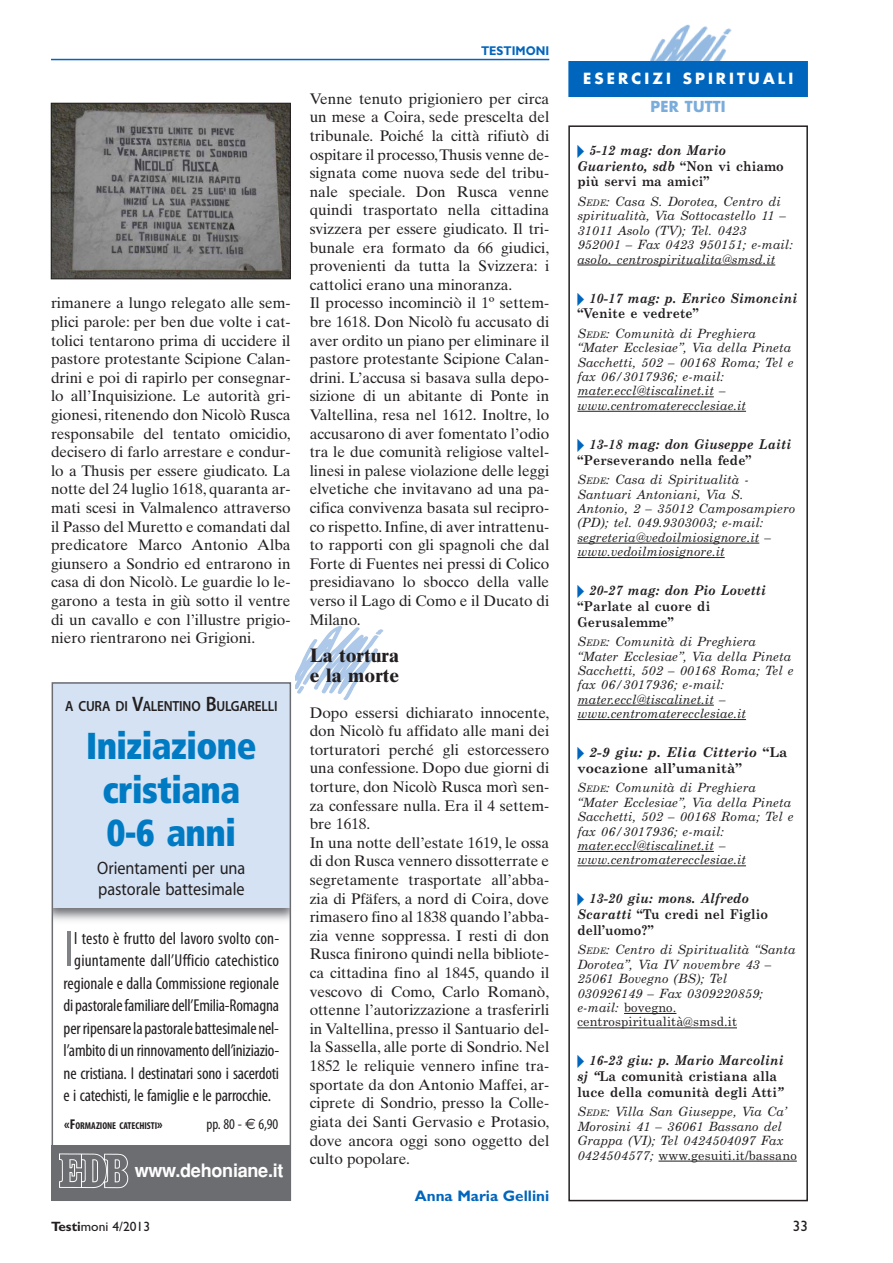
<style>
.page{position:relative;width:893px;height:1263px;background:#fff}
.page>*{position:absolute;margin:0;border:0;box-sizing:border-box;transform-origin:0 0}
.t1{font:condensed 51px "Myriad Pro";color:#808285}
.t2{font:900 condensed 37.5px/43.5px "Frutiger";letter-spacing:-.015em;color:#007bc3;text-align:center;scale:.95 1}
.t3{font:700 19.5px/19.5px "Times Ten";color:#231f20}
.t4{font:700 18.45px "Helvetica";letter-spacing:-.015em;color:#fff}
.t5{font:18px/21px "Myriad";color:#231f20;scale:.9 1}
.t6{font:condensed 17.25px "Myriad Pro";letter-spacing:-.01em;color:#231f20}
.t7{font:condensed 17.25px "Myriad Pro";letter-spacing:.015em;color:#231f20}
.t8{font:condensed 17.25px "Myriad Pro";letter-spacing:.01em;color:#231f20}
.t9{font:15.3px/18.6px "Times Ten";color:#231f20}
.t10{font:700 15.3px "Gill Sans";color:#0065bd}
.t11{font:700 15px "Futura";letter-spacing:.205em;color:#fff}
.t12{font:condensed 15px "Myriad Pro";color:#231f20}
.t13{font:15px "Gill Sans";color:#231f20}
.t14{font:700 14.85px "Futura";letter-spacing:.015em;color:#7aacdc}
.t15{font:600 14.7px "Myriad Pro";letter-spacing:-.015em;color:#231f20;scale:.9 1}
.t16{font:italic 700 13.5px/15.8px "Century Schoolbook";letter-spacing:.01em;color:#231f20;scale:.92 1}
.t17{font:700 13.5px/15.8px "Century Schoolbook";letter-spacing:.01em;color:#231f20;scale:.92 1}
.t18{font:700 13.5px/15.8px "Century Schoolbook";letter-spacing:.01em;color:#231f20}
.t19{font:13.5px "Gill Sans";color:#231f20}
.t20{font:italic 12.75px/14.4px "Century Schoolbook";letter-spacing:.01em;color:#231f20}
.t21{font:700 12.75px "Gill Sans";color:#0065bd;scale:.9 1}
.t22{font:700 condensed 10.05px "Myriad Pro";color:#231f20}
.s1{font-size:21px}
.s2{font-size:14.25px}
.s3{font-family:"Euro Sans";font-stretch:normal}
.s4{font-family:"Universal Newswith Comm Pi";font-weight:400;font-style:normal;color:#0065bd}
.s5{font-style:normal}
.s6{font-size:8.85px}
.s7{font-family:"Universal Newswith Comm Pi";font-weight:400;color:#0065bd}
.s8{font-style:italic}
.s9{font-weight:700}
</style>
<div class="page">
<hr style="left:51px;top:59px;width:498px;height:1px;background:#0065bd">
<div style="left:52px;top:682px;width:239px;height:225px;background:#d4e2f3"></div>
<svg style="left:51px;top:682px;width:1px;height:519px"></svg>
<svg style="left:291px;top:682px;width:1px;height:519px"></svg>
<div style="left:52px;top:1145px;width:238px;height:55px;background:#6c6d70"></div>
<img style="left:59px;top:1153px;width:70px;height:36px">
<div style="left:52px;top:682px;width:239px;height:519px;border:2px solid #6c6d70"></div>
<img style="left:650px;top:24px;width:82px;height:37px">
<div style="left:568px;top:61px;width:240px;height:36px;background:#0065bd"></div>
<div style="left:568px;top:125px;width:240px;height:1076px;border:2px solid #231f20"></div>
<hr style="left:577px;top:265px;width:198px;height:1px;background:#231f20">
<hr style="left:577px;top:396px;width:137px;height:1px;background:#231f20">
<hr style="left:577px;top:411px;width:169px;height:1px;background:#231f20">
<hr style="left:577px;top:543px;width:182px;height:1px;background:#231f20">
<hr style="left:577px;top:557px;width:148px;height:1px;background:#231f20">
<hr style="left:577px;top:705px;width:137px;height:1px;background:#231f20">
<hr style="left:577px;top:719px;width:169px;height:1px;background:#231f20">
<hr style="left:577px;top:851px;width:137px;height:1px;background:#231f20">
<hr style="left:577px;top:865px;width:169px;height:1px;background:#231f20">
<hr style="left:624px;top:1013px;width:52px;height:1px;background:#231f20">
<hr style="left:577px;top:1027px;width:160px;height:1px;background:#231f20">
<hr style="left:658px;top:1161px;width:139px;height:1px;background:#231f20">
<img style="left:53px;top:105px;width:236px;height:172px">
<div style="left:51px;top:103px;width:240px;height:176px;border:1px solid #231f20"></div>
<p class="t9" style="left:51px;top:295px;width:241px;text-align:justify">rimanere a lungo relegato alle sem&shy;plici parole: per ben due volte i cat&shy;tolici tentarono prima di uccidere il pastore protestante Scipione Calan&shy;drini e poi di rapirlo per consegnar&shy;lo all’Inquisizione. Le autorità gri&shy;gionesi, ritenendo don Nicolò Rusca responsabile del tentato omicidio, decisero di farlo arrestare e condur&shy;lo a Thusis per essere giudicato. La notte del 24 luglio 1618, quaranta ar&shy;mati scesi in Valmalenco attraverso il Passo del Muretto e comandati dal predicatore Marco Antonio Alba giunsero a Sondrio ed entrarono in casa di don Nicolò. Le guardie lo le&shy;garono a testa in giù sotto il ventre di un cavallo e con l’illustre prigio&shy;niero rientrarono nei Grigioni.</p>
<p class="t15" style="left:65px;top:697px;width:238px">A CURA DI <span class="s1">V</span>ALENTINO <span class="s1">B</span>ULGARELLI</p>
<h2 class="t2" style="left:86px;top:727px;width:181px">Iniziazione cristiana<br>0-6 anni</h2>
<p class="t5" style="left:97px;top:859px;width:166px">Orientamenti per una pastorale battesimale</p>
<h1 class="t1" style="left:64px;top:931px;width:12px">I</h1>
<p class="t8" style="left:74px;top:932px;width:206px">l testo è frutto del lavoro svolto con-</p>
<p class="t7" style="left:74px;top:954px;width:206px">giuntamente dall’Ufficio catechistico</p>
<p class="t6" style="left:64px;top:977px;width:217px">regionale e dalla Commissione regionale</p>
<p class="t6" style="left:64px;top:999px;width:217px">di pastorale familiare dell’Emilia-Romagna</p>
<p class="t6" style="left:64px;top:1022px;width:217px">per ripensare la pastorale battesimale nel-</p>
<p class="t6" style="left:64px;top:1044px;width:217px">l’ambito di un rinnovamento dell’iniziazio-</p>
<p class="t6" style="left:64px;top:1067px;width:217px">ne cristiana. I destinatari sono i sacerdoti</p>
<p class="t6" style="left:64px;top:1089px;width:209px">e i catechisti, le famiglie e le parrocchie.</p>
<p class="t22" style="left:64px;top:1122px;width:100px"><span class="s2">«F</span>ORMAZIONE CATECHISTI<span class="s2">»</span></p>
<p class="t12" style="left:207px;top:1119px;width:73px">pp. 80 - <span class="s3">€</span> 6,90</p>
<p class="t4" style="left:135px;top:1163px;width:150px">www.dehoniane.it</p>
<p class="t21" style="left:481px;top:46px;width:77px">TESTIMONI</p>
<p class="t9" style="left:310px;top:91px;width:241px">Venne tenuto prigioniero per circa un mese a Coira, sede prescelta del tribunale. Poiché la città rifiutò di ospitare il processo, Thusis venne de&shy;signata come nuova sede del tribu&shy;nale speciale. Don Rusca venne quindi trasportato nella cittadina svizzera per essere giudicato. Il tri&shy;bunale era formato da 66 giudici, provenienti da tutta la Svizzera: i cattolici erano una minoranza.<br>Il processo incominciò il 1º settem&shy;bre 1618. Don Nicolò fu accusato di aver ordito un piano per eliminare il pastore protestante Scipione Calan&shy;drini. L’accusa si basava sulla depo&shy;sizione di un abitante di Ponte in Valtellina, resa nel 1612. Inoltre, lo accusarono di aver fomentato l’odio tra le due comunità religiose valtel&shy;linesi in palese violazione delle leggi elvetiche che invitavano ad una pa&shy;cifica convivenza basata sul recipro&shy;co rispetto. Infine, di aver intrattenu&shy;to rapporti con gli spagnoli che dal Forte di Fuentes nei pressi di Colico presidiavano lo sbocco della valle verso il Lago di Como e il Ducato di Milano.</p>
<p class="t3" style="left:310px;top:648px;width:91px">La tortura e la morte</p>
<p class="t9" style="left:310px;top:705px;width:241px">Dopo essersi dichiarato innocente, don Nicolò fu affidato alle mani dei torturatori perché gli estorcessero una confessione. Dopo due giorni di torture, don Nicolò Rusca morì sen&shy;za confessare nulla. Era il 4 settem&shy;bre 1618.<br>In una notte dell’estate 1619, le ossa di don Rusca vennero dissotterrate e segretamente trasportate all’abba&shy;zia di Pfäfers, a nord di Coira, dove rimasero fino al 1838 quando l’abba&shy;zia venne soppressa. I resti di don Rusca finirono quindi nella bibliote&shy;ca cittadina fino al 1845, quando il vescovo di Como, Carlo Romanò, ottenne l’autorizzazione a trasferirli in Valtellina, presso il Santuario del&shy;la Sassella, alle porte di Sondrio. Nel 1852 le reliquie vennero infine tra&shy;sportate da don Antonio Maffei, ar&shy;ciprete di Sondrio, presso la Colle&shy;giata dei Santi Gervasio e Protasio, dove ancora oggi sono oggetto del culto popolare.</p>
<p class="t10" style="left:415px;top:1191px;width:136px">Anna Maria Gellini</p>
<p class="t11" style="left:583px;top:72px;width:212px">ESERCIZI SPIRITUALI</p>
<p class="t14" style="left:651px;top:100px;width:77px">PER TUTTI</p>
<p class="t16" style="left:577px;top:143px;width:226px"><span class="s4">-</span> 5-12 mag: don Mario<br>Guariento, sdb <span class="s5">“Non vi chiamo più servi ma amici”</span></p>
<p class="t20" style="left:577px;top:195px;width:217px">S<span class="s6">EDE</span>: Casa S. Dorotea, Centro di spiritualità, Via Sottocastello 11 – 31011 Asolo (TV); Tel. 0423<br>952001 – Fax 0423 950151; e-mail: asolo. centrospiritualita@smsd.it</p>
<p class="t16" style="left:577px;top:291px;width:240px"><span class="s4">-</span> 10-17 mag: p. Enrico Simoncini <span class="s5">“Venite e vedrete”</span></p>
<p class="t20" style="left:577px;top:327px;width:218px">S<span class="s6">EDE</span>: Comunità di Preghiera “Mater Ecclesiae”, Via della Pineta<br>Sacchetti, 502 – 00168 Roma; Tel e fax 06/3017936; e-mail: mater.eccl@tiscalinet.it – www.centromaterecclesiae.it</p>
<p class="t16" style="left:577px;top:437px;width:234px"><span class="s4">-</span> 13-18 mag: don Giuseppe Laiti <span class="s5">“Perseverando nella fede”</span></p>
<p class="t20" style="left:577px;top:473px;width:219px">S<span class="s6">EDE</span>: Casa di Spiritualità -<br>Santuari Antoniani, Via S.<br>Antonio, 2 – 35012 Camposampiero (PD); tel. 049.9303003; e-mail: segreteria@vedoilmiosignore.it – www.vedoilmiosignore.it</p>
<p class="t17" style="left:577px;top:584px;width:206px"><span class="s7">-</span> <span class="s8">20-27 mag: don Pio Lovetti </span>“Parlate al cuore di<br>Gerusalemme”</p>
<p class="t20" style="left:577px;top:635px;width:218px">S<span class="s6">EDE</span>: Comunità di Preghiera “Mater Ecclesiae”, Via della Pineta<br>Sacchetti, 502 – 00168 Roma; Tel e fax 06/3017936; e-mail: mater.eccl@tiscalinet.it – www.centromaterecclesiae.it</p>
<p class="t18" style="left:577px;top:746px;width:212px"><span class="s7">-</span> <span class="s8">2-9 giu: p. Elia Citterio</span> “La vocazione all’umanità”</p>
<p class="t20" style="left:577px;top:782px;width:218px">S<span class="s6">EDE</span>: Comunità di Preghiera “Mater Ecclesiae”, Via della Pineta<br>Sacchetti, 502 – 00168 Roma; Tel e fax 06/3017936; e-mail: mater.eccl@tiscalinet.it – www.centromaterecclesiae.it</p>
<p class="t16" style="left:577px;top:892px;width:209px"><span class="s4">-</span> 13-20 giu: mons. Alfredo<br>Scaratti <span class="s5">“Tu credi nel Figlio dell’uomo?”</span></p>
<p class="t20" style="left:577px;top:944px;width:220px">S<span class="s6">EDE</span>: Centro di Spiritualità “Santa<br>Dorotea”, Via IV novembre 43 –<br>25061 Bovegno (BS); Tel<br>030926149 – Fax 0309220859; e-mail: <span class="s5">bovegno. centrospiritualità@smsd.it</span></p>
<p class="t17" style="left:577px;top:1054px;width:226px"><span class="s7">-</span> <span class="s8">16-23 giu: p. Mario Marcolini sj “</span>La comunità cristiana alla luce della comunità degli Atti<span class="s8">”</span></p>
<p class="t20" style="left:577px;top:1106px;width:221px">S<span class="s6">EDE</span>: Villa San Giuseppe, Via Ca’ Morosini 41 – 36061 Bassano del Grappa (VI); Tel 0424504097 Fax 0424504577; <span class="s5">www.gesuiti.it/bassano</span></p>
<p class="t19" style="left:51px;top:1222px;width:101px"><span class="s9">Testi</span>moni 4/2013</p>
<p class="t13" style="left:793px;top:1221px;width:16px">33</p>
</div>
